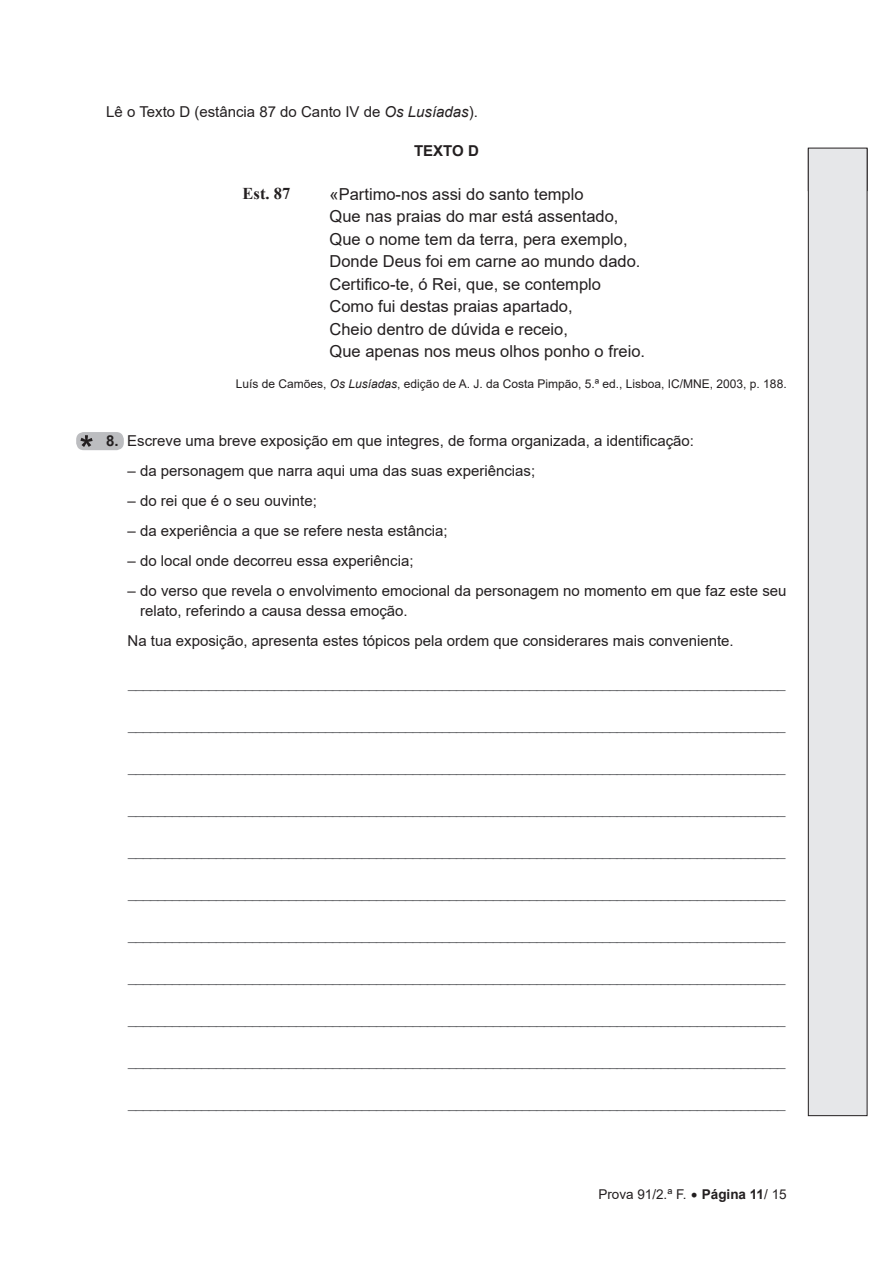
<style>
.page{position:relative;width:893px;height:1263px;background:#fff}
.page>*{position:absolute;margin:0;border:0;box-sizing:border-box;transform-origin:0 0}
.t1{font:16.5px/22.5px "Arial";color:#231f20}
.t2{font:700 16.5px "Times New Roman";color:#231f20}
.t3{font:15px "Arial";color:#6c6d70}
.t4{font:15px/19.5px "Arial";color:#231f20}
.t5{font:700 15px "Arial";color:#231f20}
.t6{font:13.5px "Arial";color:#231f20}
.t7{font:12px "Arial";color:#231f20}
.s1{font-style:italic}
.s2{font-weight:700}
</style>
<div class="page">
<div style="left:76px;top:432px;width:48px;height:18px;background:#bcbdc0;border-radius:7px"></div>
<svg style="left:80px;top:435px;width:13px;height:12px"></svg>
<div style="left:808px;top:148px;width:59px;height:968px;background:#e6e7e9"></div>
<div style="left:808px;top:148px;width:59px;height:968px;border:1px solid #231f20"></div>
<p class="t4" style="left:106px;top:102px;width:373px">Lê o Texto D (estância 87 do Canto IV de <span class="s1">Os Lusíadas</span>).</p>
<p class="t5" style="left:414px;top:140px;width:66px">TEXTO D</p>
<p class="t2" style="left:243px;top:181px;width:49px">Est. 87</p>
<p class="t1" style="left:330px;top:183px;width:317px">«Partimo-nos assi do santo templo<br>Que nas praias do mar está assentado, Que o nome tem da terra, pera exemplo, Donde Deus foi em carne ao mundo dado.<br>Certifico-te, ó Rei, que, se contemplo Como fui destas praias apartado,<br>Cheio dentro de dúvida e receio,<br>Que apenas nos meus olhos ponho o freio.</p>
<p class="t7" style="left:236px;top:375px;width:552px">Luís de Camões, <span class="s1">Os Lusíadas</span>, edição de A. J. da Costa Pimpão, 5.ª ed., Lisboa, IC/MNE, 2003, p. 188.</p>
<p class="t4" style="left:106px;top:431px;width:589px"><span class="s2">8.</span> Escreve uma breve exposição em que integres, de forma organizada, a identificação:</p>
<p class="t4" style="left:128px;top:461px;width:409px">– da personagem que narra aqui uma das suas experiências;</p>
<p class="t4" style="left:128px;top:491px;width:191px">– do rei que é o seu ouvinte;</p>
<p class="t4" style="left:128px;top:521px;width:322px">– da experiência a que se refere nesta estância;</p>
<p class="t4" style="left:128px;top:551px;width:287px">– do local onde decorreu essa experiência;</p>
<p class="t4" style="left:140px;top:581px;width:648px;text-indent:-13px">– do verso que revela o envolvimento emocional da personagem no momento em que faz este seu relato, referindo a causa dessa emoção.</p>
<p class="t4" style="left:128px;top:631px;width:608px">Na tua exposição, apresenta estes tópicos pela ordem que considerares mais conveniente.</p>
<p class="t3" style="left:128px;top:672px;width:659px">__________________________________________________________________________________________</p>
<p class="t3" style="left:128px;top:714px;width:659px">__________________________________________________________________________________________</p>
<p class="t3" style="left:128px;top:756px;width:659px">__________________________________________________________________________________________</p>
<p class="t3" style="left:128px;top:798px;width:659px">__________________________________________________________________________________________</p>
<p class="t3" style="left:128px;top:840px;width:659px">__________________________________________________________________________________________</p>
<p class="t3" style="left:128px;top:882px;width:659px">__________________________________________________________________________________________</p>
<p class="t3" style="left:128px;top:924px;width:659px">__________________________________________________________________________________________</p>
<p class="t3" style="left:128px;top:966px;width:659px">__________________________________________________________________________________________</p>
<p class="t3" style="left:128px;top:1008px;width:659px">__________________________________________________________________________________________</p>
<p class="t3" style="left:128px;top:1050px;width:659px">__________________________________________________________________________________________</p>
<p class="t3" style="left:128px;top:1092px;width:659px">__________________________________________________________________________________________</p>
<p class="t6" style="left:598px;top:1185px;width:190px">Prova 91/2.ª F. • <span class="s2">Página 11</span>/ 15</p>
</div>
